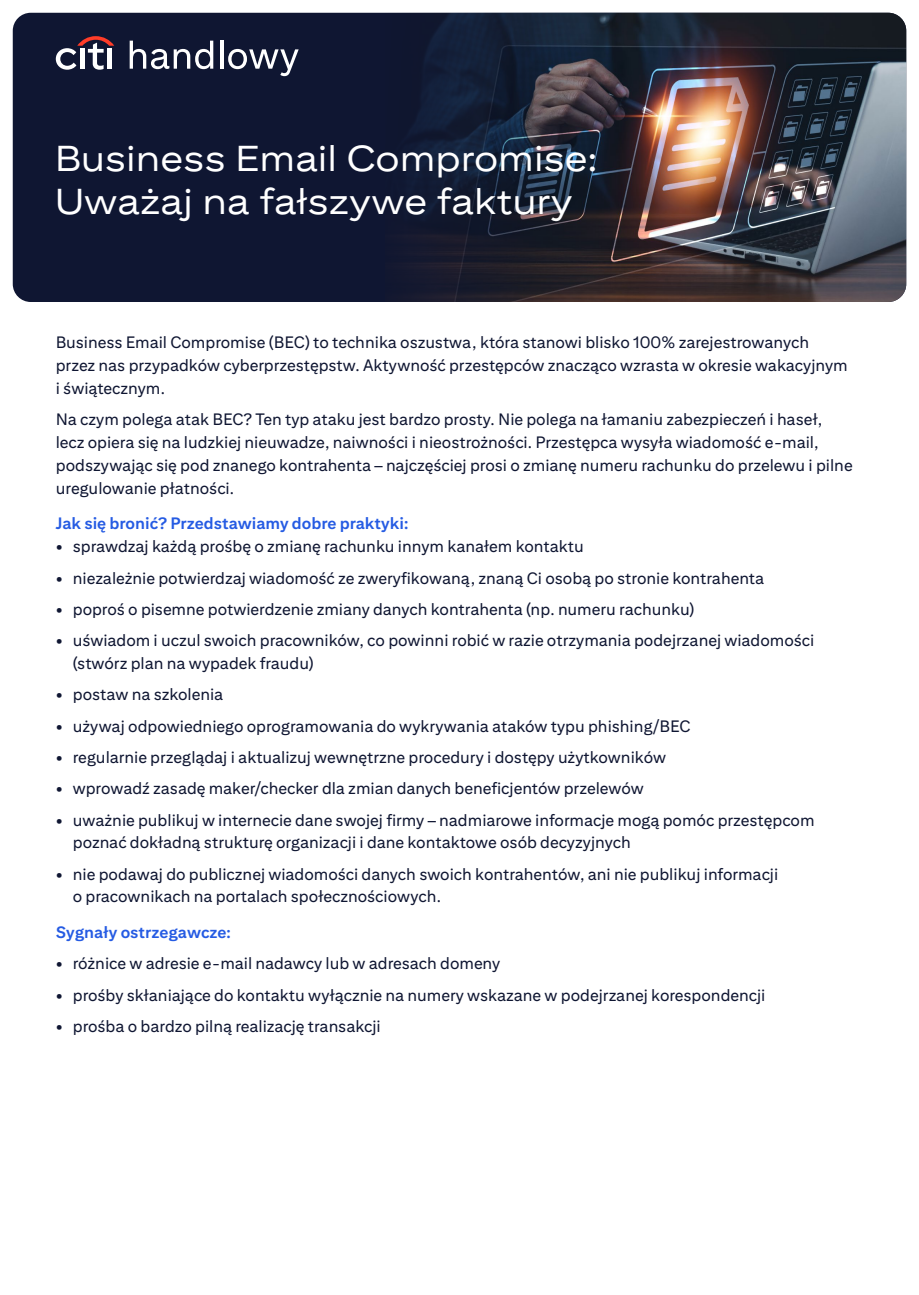
<style>
.page{position:relative;width:919px;height:1295px;background:#fff}
.page>*{position:absolute;margin:0;border:0;box-sizing:border-box;transform-origin:0 0}
.t1{font:36px/43.2px "Citi Sans Display";color:#fff}
.t2{font:16.5px/22.8px "Citi Sans Text";color:#0f1632}
.t3{font:700 16.5px "Citi Sans Text";color:#255be3}
.s1{font-weight:700}
</style>
<div class="page">
<div style="left:13px;top:13px;width:893px;height:289px;background:#0f1632;border-radius:18px"></div>
<img style="left:406px;top:13px;width:500px;height:289px">
<svg style="left:56px;top:36px;width:58px;height:34px"></svg>
<svg style="left:130px;top:41px;width:83px;height:28px"></svg>
<hr style="left:220px;top:41px;width:3px;height:28px;background:#fff">
<svg style="left:228px;top:49px;width:70px;height:27px"></svg>
<h1 class="t1" style="left:55px;top:136px;width:544px">Business Email Compromise:<br>Uważaj na fałszywe faktury</h1>
<p class="t2" style="left:56px;top:331px;width:793px">Business Email Compromise (BEC) to technika oszustwa, która stanowi blisko 100% zarejestrowanych przez nas przypadków cyberprzestępstw. Aktywność przestępców znacząco wzrasta w okresie wakacyjnym i świątecznym.</p>
<p class="t2" style="left:56px;top:408px;width:798px">Na czym polega atak BEC? Ten typ ataku jest bardzo prosty. Nie polega na łamaniu zabezpieczeń i haseł, lecz opiera się na ludzkiej nieuwadze, naiwności i nieostrożności. Przestępca wysyła wiadomość e-mail, podszywając się pod znanego kontrahenta – najczęściej prosi o zmianę numeru rachunku do przelewu i pilne uregulowanie płatności.</p>
<p class="t3" style="left:56px;top:513px;width:354px">Jak się bronić? Przedstawiamy dobre praktyki:</p>
<p class="t2" style="left:56px;top:534px;width:529px"><span class="s1">•</span> sprawdzaj każdą prośbę o zmianę rachunku innym kanałem kontaktu</p>
<p class="t2" style="left:56px;top:566px;width:710px"><span class="s1">•</span> niezależnie potwierdzaj wiadomość ze zweryfikowaną, znaną Ci osobą po stronie kontrahenta</p>
<p class="t2" style="left:56px;top:597px;width:640px"><span class="s1">•</span> poproś o pisemne potwierdzenie zmiany danych kontrahenta (np. numeru rachunku)</p>
<p class="t2" style="left:73px;top:628px;width:743px;text-indent:-17px"><span class="s1">•</span> uświadom i uczul swoich pracowników, co powinni robić w razie otrzymania podejrzanej wiadomości (stwórz plan na wypadek fraudu)</p>
<p class="t2" style="left:56px;top:682px;width:169px"><span class="s1">•</span> postaw na szkolenia</p>
<p class="t2" style="left:56px;top:714px;width:636px"><span class="s1">•</span> używaj odpowiedniego oprogramowania do wykrywania ataków typu phishing/BEC</p>
<p class="t2" style="left:56px;top:745px;width:611px"><span class="s1">•</span> regularnie przeglądaj i aktualizuj wewnętrzne procedury i dostępy użytkowników</p>
<p class="t2" style="left:56px;top:776px;width:589px"><span class="s1">•</span> wprowadź zasadę maker/checker dla zmian danych beneficjentów przelewów</p>
<p class="t2" style="left:73px;top:808px;width:743px;text-indent:-17px"><span class="s1">•</span> uważnie publikuj w internecie dane swojej firmy – nadmiarowe informacje mogą pomóc przestępcom poznać dokładną strukturę organizacji i dane kontaktowe osób decyzyjnych</p>
<p class="t2" style="left:73px;top:862px;width:707px;text-indent:-17px"><span class="s1">•</span> nie podawaj do publicznej wiadomości danych swoich kontrahentów, ani nie publikuj informacji o pracownikach na portalach społecznościowych.</p>
<p class="t3" style="left:56px;top:922px;width:177px">Sygnały ostrzegawcze:</p>
<p class="t2" style="left:56px;top:951px;width:446px"><span class="s1">•</span> różnice w adresie e-mail nadawcy lub w adresach domeny</p>
<p class="t2" style="left:56px;top:983px;width:711px"><span class="s1">•</span> prośby skłaniające do kontaktu wyłącznie na numery wskazane w podejrzanej korespondencji</p>
<p class="t2" style="left:56px;top:1014px;width:326px"><span class="s1">•</span> prośba o bardzo pilną realizację transakcji</p>
</div>
